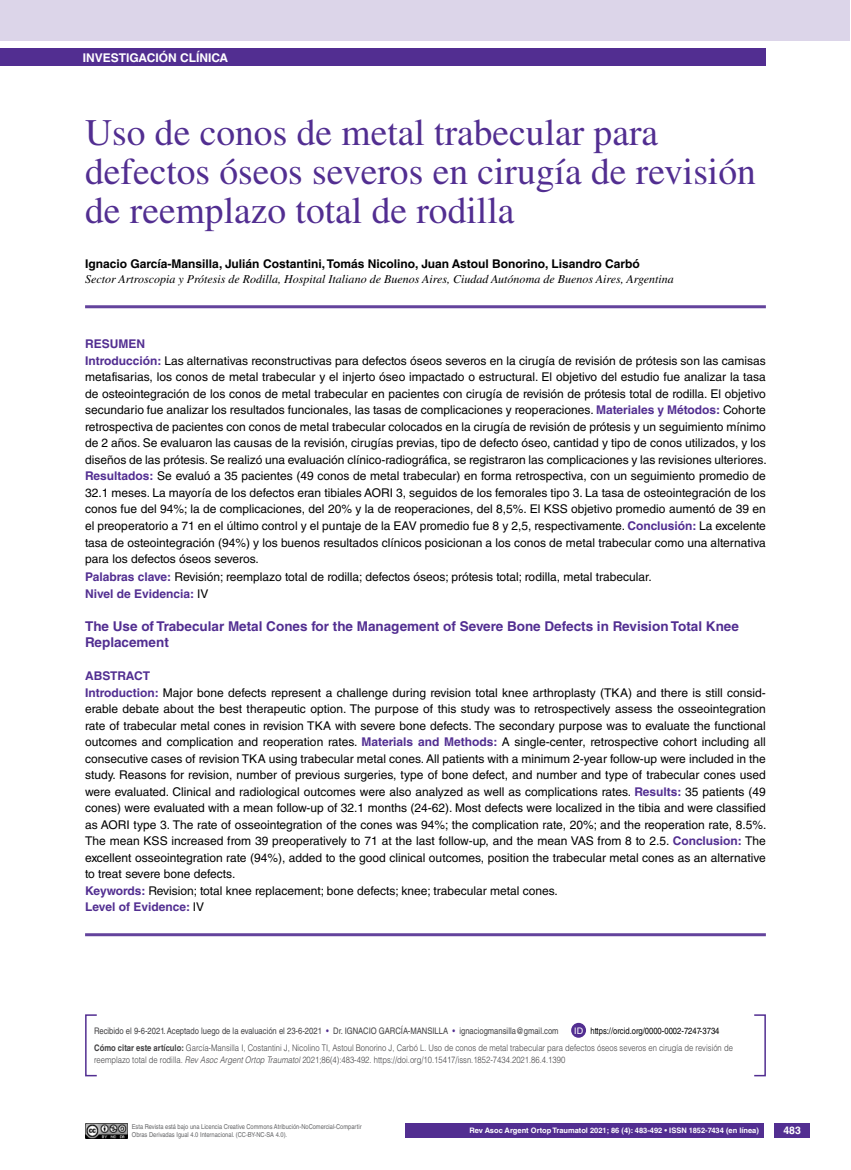
<style>
.page{position:relative;width:851px;height:1170px;background:#fff}
.page>*{position:absolute;margin:0;border:0;box-sizing:border-box;transform-origin:0 0}
.t1{font:37.5px/39px "Times LT Std";color:#522e91}
.t2{font:700 13.5px/16.5px "Helvetica LT Std";color:#522e91}
.t3{font:12px/16.5px "Helvetica LT Std";color:#000}
.t4{font:italic 12px "Times LT Std";color:#000}
.t5{font:700 12px "Helvetica LT Std";color:#000}
.t6{font:700 12px "Helvetica LT Std";color:#fff}
.t7{font:700 10.5px "Helvetica LT Std";color:#fff}
.t8{font:300 9px/16.2px "Helvetica LT Std";color:#414042;scale:.85 1}
.t9{font:9px "Helvetica LT Std";color:#414042;scale:.85 1}
.t10{font:9px "Helvetica LT Std";color:#fff}
.t11{font:700 7.5px "Helvetica LT Std";color:#fff}
.t12{font:6.75px/7.5px "Helvetica LT Std";color:#636466;scale:.85 1}
.s1{font-weight:700;color:#522e91}
.s2{color:#522e91}
.s3{font-weight:400;color:#000}
.s4{font-weight:700}
.s5{font-style:italic}
</style>
<div class="page">
<div style="left:774px;top:1123px;width:35px;height:14px;background:#522e91"></div>
<div style="left:0;top:49px;width:765px;height:17px;background:#522e91"></div>
<hr style="left:85px;top:305px;width:680px;height:3px;background:#63439c">
<hr style="left:85px;top:933px;width:680px;height:3px;background:#63439c">
<img style="left:85px;top:1123px;width:42px;height:14px">
<div style="left:0;top:0;width:849px;height:41px;background:#dcd5e9"></div>
<div style="left:405px;top:1123px;width:359px;height:14px;background:#522e91"></div>
<div style="left:85px;top:1014px;width:12px;height:62px;border:2px solid #522e91"></div>
<div style="left:571px;top:1022px;width:15px;height:15px;background:#522e91;border-radius:50%"></div>
<p class="t6" style="left:83px;top:50px;width:147px">INVESTIGACIÓN CLÍNICA</p>
<h1 class="t1" style="left:85px;top:112px;width:672px">Uso de conos de metal trabecular para defectos óseos severos en cirugía de revisión de reemplazo total de rodilla</h1>
<p class="t5" style="left:85px;top:256px;width:556px">Ignacio García-Mansilla, Julián Costantini, Tomás Nicolino, Juan Astoul Bonorino, Lisandro Carbó</p>
<p class="t4" style="left:85px;top:272px;width:590px">Sector Artroscopia y Prótesis de Rodilla, Hospital Italiano de Buenos Aires, Ciudad Autónoma de Buenos Aires, Argentina</p>
<p class="t3" style="left:85px;top:336px;width:683px"><span class="s1">RESUMEN<br>Introducción:</span> Las alternativas reconstructivas para defectos óseos severos en la cirugía de revisión de prótesis son las camisas metafisarias, los conos de metal trabecular y el injerto óseo impactado o estructural. El objetivo del estudio fue analizar la tasa de osteointegración de los conos de metal trabecular en pacientes con cirugía de revisión de prótesis total de rodilla. El objetivo secundario fue analizar los resultados funcionales, las tasas de complicaciones y reoperaciones. <span class="s1">Materiales y Métodos:</span> Cohorte retrospectiva de pacientes con conos de metal trabecular colocados en la cirugía de revisión de prótesis y un seguimiento mínimo de 2 años. Se evaluaron las causas de la revisión, cirugías previas, tipo de defecto óseo, cantidad y tipo de conos utilizados, y los diseños de las prótesis. Se realizó una evaluación clínico-radiográfica, se registraron las complicaciones y las revisiones ulteriores.<br><span class="s1">Resultados:</span> Se evaluó a 35 pacientes (49 conos de metal trabecular) en forma retrospectiva, con un seguimiento promedio de 32.1 meses. La mayoría de los defectos eran tibiales AORI 3, seguidos de los femorales tipo 3. La tasa de osteointegración de los conos fue del 94%; la de complicaciones, del 20% y la de reoperaciones, del 8,5%. El KSS objetivo promedio aumentó de 39 en el preoperatorio a 71 en el último control y el puntaje de la EAV promedio fue 8 y 2,5, respectivamente. <span class="s1">Conclusión:</span> La excelente tasa de osteointegración (94%) y los buenos resultados clínicos posicionan a los conos de metal trabecular como una alternativa para los defectos óseos severos.</p>
<p class="t3" style="left:85px;top:568px;width:568px"><span class="s1">Palabras clave:</span> Revisión; reemplazo total de rodilla; defectos óseos; prótesis total; rodilla, metal trabecular.<br><span class="s1">Nivel de Evidencia:</span> IV</p>
<p class="t2" style="left:85px;top:617px;width:655px">The Use of Trabecular Metal Cones for the Management of Severe Bone Defects in Revision Total Knee<br>Replacement</p>
<p class="t3" style="left:85px;top:667px;width:682px"><span class="s1">Abstract<br>Introduction:</span> Major bone defects represent a challenge during revision total knee arthroplasty (TKA) and there is still consid&shy;erable debate about the best therapeutic option. The purpose of this study was to retrospectively assess the osseointegration rate of trabecular metal cones in revision TKA with severe bone defects. The secondary purpose was to evaluate the functional outcomes and complication and reoperation rates. <span class="s1">Materials and Methods:</span> A single-center, retrospective cohort including all consecutive cases of revision TKA using trabecular metal cones. All patients with a minimum 2-year follow-up were included in the study. Reasons for revision, number of previous surgeries, type of bone defect, and number and type of trabecular cones used were evaluated. Clinical and radiological outcomes were also analyzed as well as complications rates. <span class="s1">Results:</span> 35 patients (49 cones) were evaluated with a mean follow-up of 32.1 months (24-62). Most defects were localized in the tibia and were classified as AORI type 3. The rate of osseointegration of the cones was 94%; the complication rate, 20%; and the reoperation rate, 8.5%.<br>The mean KSS increased from 39 preoperatively to 71 at the last follow-up, and the mean VAS from 8 to 2.5. <span class="s1">Conclusion:</span> The excellent osseointegration rate (94%), added to the good clinical outcomes, position the trabecular metal cones as an alternative to treat severe bone defects.<br><span class="s1">Keywords:</span> Revision; total knee replacement; bone defects; knee; trabecular metal cones.<br><span class="s1">Level of Evidence:</span> IV</p>
<p class="t9" style="left:94px;top:1025px;width:311px">Recibido el 9-6-2021. Aceptado luego de la evaluación el 23-6-2021 <span class="s2">•</span> Dr. Ignacio</p>
<p class="t9" style="left:379px;top:1025px;width:8px">Garc</p>
<p class="t9" style="left:401px;top:1025px;width:25px">ía-Mansilla</p>
<p class="t9" style="left:452px;top:1025px;width:126px"><span class="s2">•</span> ignaciogmansilla@gmail.com</p>
<p class="t10" style="left:574px;top:1025px;width:10px">ID</p>
<p class="t8" style="left:94px;top:1022px;width:752px;text-indent:496px"><span class="s3">https://orcid.org/0000-0002-7247-3734<br></span><span class="s4">Cómo citar este artículo:</span> García-Mansilla I, Costantini J, Nicolino TI, Astoul Bonorino J, Carbó L. Uso de conos de metal trabecular para defectos óseos severos en cirugía de revisión de</p>
<p class="t8" style="left:94px;top:1051px;width:555px">reemplazo total de rodilla. <span class="s5">Rev Asoc Argent Ortop Traumatol</span> 2021;86(4):483-492. https://doi.org/10.15417/issn.1852-7434.2021.86.4.1390</p>
<p class="t12" style="left:132px;top:1123px;width:272px">Esta Revista está bajo una Licencia Creative Commons Atribución-NoComercial-Compartir<br>Obras Derivadas Igual 4.0 Internacional. (CC-BY-NC-SA 4.0).</p>
<p class="t11" style="left:469px;top:1125px;width:291px">Rev Asoc Argent Ortop Traumatol 2021; 86 (4): 483-492 • ISSN 1852-7434 (en línea)</p>
<p class="t7" style="left:783px;top:1124px;width:19px">483</p>
</div>
